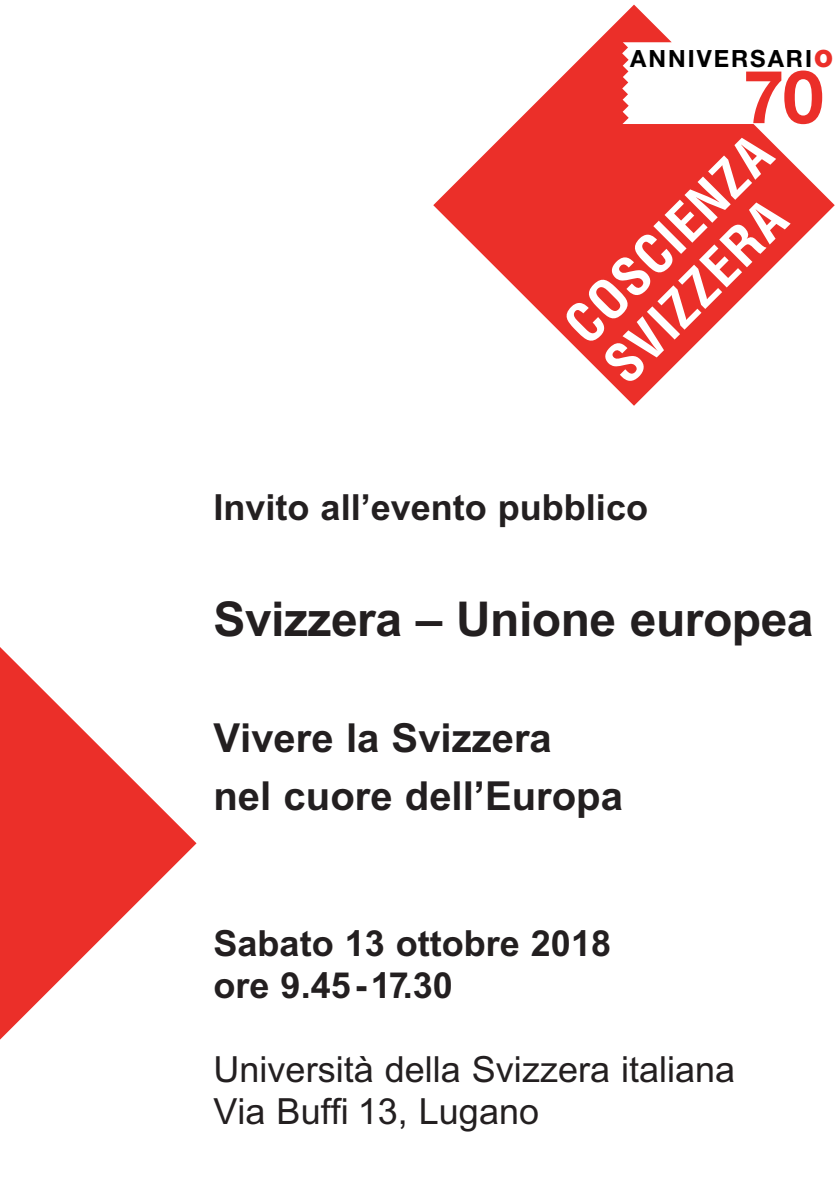
<style>
.page{position:relative;width:840px;height:1191px;background:#fff}
.page>*{position:absolute;margin:0;border:0;box-sizing:border-box;transform-origin:0 0}
.t1{font:700 73.6px "Helvetica Neue LT Std";color:#eb2f29}
.t2{font:700 48px "Arial";letter-spacing:-.01em;color:#231f20}
.t3{font:700 40px/58px "Arial";color:#231f20}
.t4{font:700 36px/42px "Arial";color:#231f20}
.t5{font:36px/42px "Arial";color:#231f20}
.t6{font:700 23.8px "Helvetica Neue LT Std";letter-spacing:.085em;color:#000}
.s1{font-weight:900;color:#eb2f29}
</style>
<div class="page">
<svg style="left:0;top:647px;width:196px;height:392px"></svg>
<svg style="left:433px;top:5px;width:401px;height:401px"></svg>
<svg style="left:562px;top:138px;width:228px;height:245px"></svg>
<p class="t6" style="left:629px;top:50px;width:204px">ANNIVERSARI<span class="s1">O</span></p>
<h1 class="t1" style="left:742px;top:71px;width:82px">70</h1>
<p class="t4" style="left:213px;top:486px;width:436px">Invito all’evento pubblico</p>
<h2 class="t2" style="left:213px;top:591px;width:601px">Svizzera – Unione europea</h2>
<p class="t3" style="left:213px;top:709px;width:410px">Vivere la Svizzera<br>nel cuore dell’Europa</p>
<p class="t4" style="left:213px;top:922px;width:399px">Sabato 13 ottobre 2018 ore 9.45-17.30</p>
<p class="t5" style="left:213px;top:1048px;width:523px">Università della Svizzera italiana<br>Via Buffi 13, Lugano</p>
</div>
